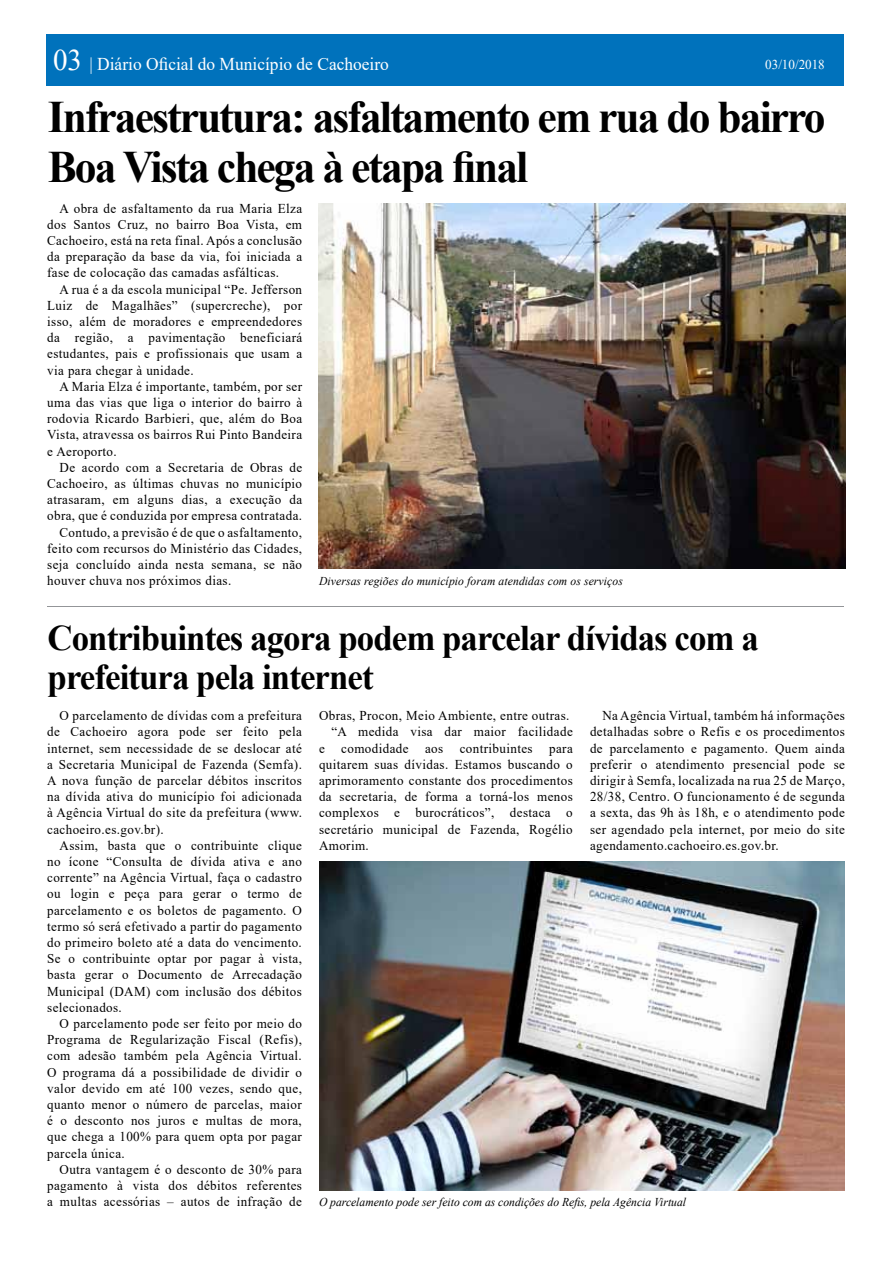
<style>
.page{position:relative;width:893px;height:1263px;background:#fff}
.page>*{position:absolute;margin:0;border:0;box-sizing:border-box;transform-origin:0 0}
.t1{font:700 45px/49.5px "Times New Roman";letter-spacing:-.045em;color:#000}
.t2{font:700 36px/39px "Times New Roman";letter-spacing:-.025em;color:#000}
.t3{font:18px "Times New Roman";color:#fff}
.t4{font:13.5px/16.2px "Times New Roman";letter-spacing:.03em;color:#000;text-align:justify}
.t5{font:13.5px "Times New Roman";color:#fff}
.t6{font:italic 12px "Times New Roman";color:#000}
.s1{font-size:30px}
</style>
<div class="page">
<div style="left:46px;top:35px;width:798px;height:51px;background:#0072bc"></div>
<img style="left:318px;top:203px;width:527px;height:365px">
<hr style="left:47px;top:606px;width:796px;height:1px;background:#939598">
<img style="left:319px;top:861px;width:525px;height:330px">
<h3 class="t3" style="left:53px;top:51px;width:337px"><span class="s1">03</span> | Diário Oficial do Município de Cachoeiro</h3>
<p class="t5" style="left:765px;top:54px;width:61px">03/10/2018</p>
<h1 class="t1" style="left:48px;top:91px;width:779px">Infraestrutura: asfaltamento em rua do bairro<br>Boa Vista chega à etapa final</h1>
<p class="t4" style="left:47px;top:199px;width:256px;text-indent:12px">A obra de asfaltamento da rua Maria Elza dos Santos Cruz, no bairro Boa Vista, em Cachoeiro, está na reta final. Após a conclusão da preparação da base da via, foi iniciada a fase de colocação das camadas asfálticas.</p>
<p class="t4" style="left:47px;top:280px;width:257px;text-indent:12px">A rua é a da escola municipal “Pe. Jefferson Luiz de Magalhães” (supercreche), por isso, além de moradores e empreendedores da região, a pavimentação beneficiará estudantes, pais e profissionais que usam a via para chegar à unidade.</p>
<p class="t4" style="left:47px;top:378px;width:256px;text-indent:12px">A Maria Elza é importante, também, por ser uma das vias que liga o interior do bairro à rodovia Ricardo Barbieri, que, além do Boa Vista, atravessa os bairros Rui Pinto Bandeira e Aeroporto.</p>
<p class="t4" style="left:60px;top:459px;width:244px">De acordo com a Secretaria de Obras de</p>
<p class="t4" style="left:47px;top:475px;width:256px">Cachoeiro, as últimas chuvas no município</p>
<p class="t4" style="left:47px;top:491px;width:256px">atrasaram, em alguns dias, a execução da</p>
<p class="t4" style="left:47px;top:507px;width:256px">obra, que é conduzida por empresa contratada.</p>
<p class="t4" style="left:60px;top:523px;width:244px">Contudo, a previsão é de que o asfaltamento,</p>
<p class="t4" style="left:47px;top:540px;width:256px">feito com recursos do Ministério das Cidades,</p>
<p class="t4" style="left:47px;top:556px;width:256px">seja concluído ainda nesta semana, se não</p>
<p class="t4" style="left:47px;top:572px;width:186px">houver chuva nos próximos dias.</p>
<h2 class="t2" style="left:48px;top:617px;width:713px">Contribuintes agora podem parcelar dívidas com a prefeitura pela internet</h2>
<p class="t4" style="left:47px;top:707px;width:256px;text-indent:12px">O parcelamento de dívidas com a prefeitura de Cachoeiro agora pode ser feito pela internet, sem necessidade de se deslocar até a Secretaria Municipal de Fazenda (Semfa).<br>A nova função de parcelar débitos inscritos na dívida ativa do município foi adicionada à Agência Virtual do site da prefeitura (www. cachoeiro.es.gov.br).</p>
<p class="t4" style="left:47px;top:837px;width:256px;text-indent:12px">Assim, basta que o contribuinte clique no ícone “Consulta de dívida ativa e ano corrente” na Agência Virtual, faça o cadastro ou login e peça para gerar o termo de parcelamento e os boletos de pagamento. O termo só será efetivado a partir do pagamento do primeiro boleto até a data do vencimento.<br>Se o contribuinte optar por pagar à vista, basta gerar o Documento de Arrecadação Municipal (DAM) com inclusão dos débitos selecionados.</p>
<p class="t4" style="left:47px;top:1015px;width:256px;text-indent:12px">O parcelamento pode ser feito por meio do Programa de Regularização Fiscal (Refis), com adesão também pela Agência Virtual.<br>O programa dá a possibilidade de dividir o valor devido em até 100 vezes, sendo que, quanto menor o número de parcelas, maior é o desconto nos juros e multas de mora, que chega a 100% para quem opta por pagar parcela única.</p>
<p class="t4" style="left:47px;top:1161px;width:256px;text-indent:12px">Outra vantagem é o desconto de 30% para pagamento à vista dos débitos referentes a multas acessórias – autos de infração de</p>
<p class="t6" style="left:319px;top:573px;width:305px">Diversas regiões do município foram atendidas com os serviços</p>
<p class="t4" style="left:590px;top:707px;width:256px;text-indent:12px">Na Agência Virtual, também há informações detalhadas sobre o Refis e os procedimentos de parcelamento e pagamento. Quem ainda preferir o atendimento presencial pode se dirigir à Semfa, localizada na rua 25 de Março, 28/38, Centro. O funcionamento é de segunda a sexta, das 9h às 18h, e o atendimento pode ser agendado pela internet, por meio do site agendamento.cachoeiro.es.gov.br.</p>
<p class="t4" style="left:319px;top:707px;width:252px">Obras, Procon, Meio Ambiente, entre outras.</p>
<p class="t4" style="left:331px;top:723px;width:243px">“A medida visa dar maior facilidade</p>
<p class="t4" style="left:319px;top:739px;width:255px">e comodidade aos contribuintes para</p>
<p class="t4" style="left:319px;top:756px;width:255px">quitarem suas dívidas. Estamos buscando o</p>
<p class="t4" style="left:319px;top:772px;width:255px">aprimoramento constante dos procedimentos</p>
<p class="t4" style="left:319px;top:788px;width:255px">da secretaria, de forma a torná-los menos</p>
<p class="t4" style="left:319px;top:804px;width:255px">complexos e burocráticos”, destaca o</p>
<p class="t4" style="left:319px;top:820px;width:255px">secretário municipal de Fazenda, Rogélio</p>
<p class="t4" style="left:319px;top:837px;width:51px">Amorim.</p>
<p class="t6" style="left:319px;top:1194px;width:369px">O parcelamento pode ser feito com as condições do Refis, pela Agência Virtual</p>
</div>
